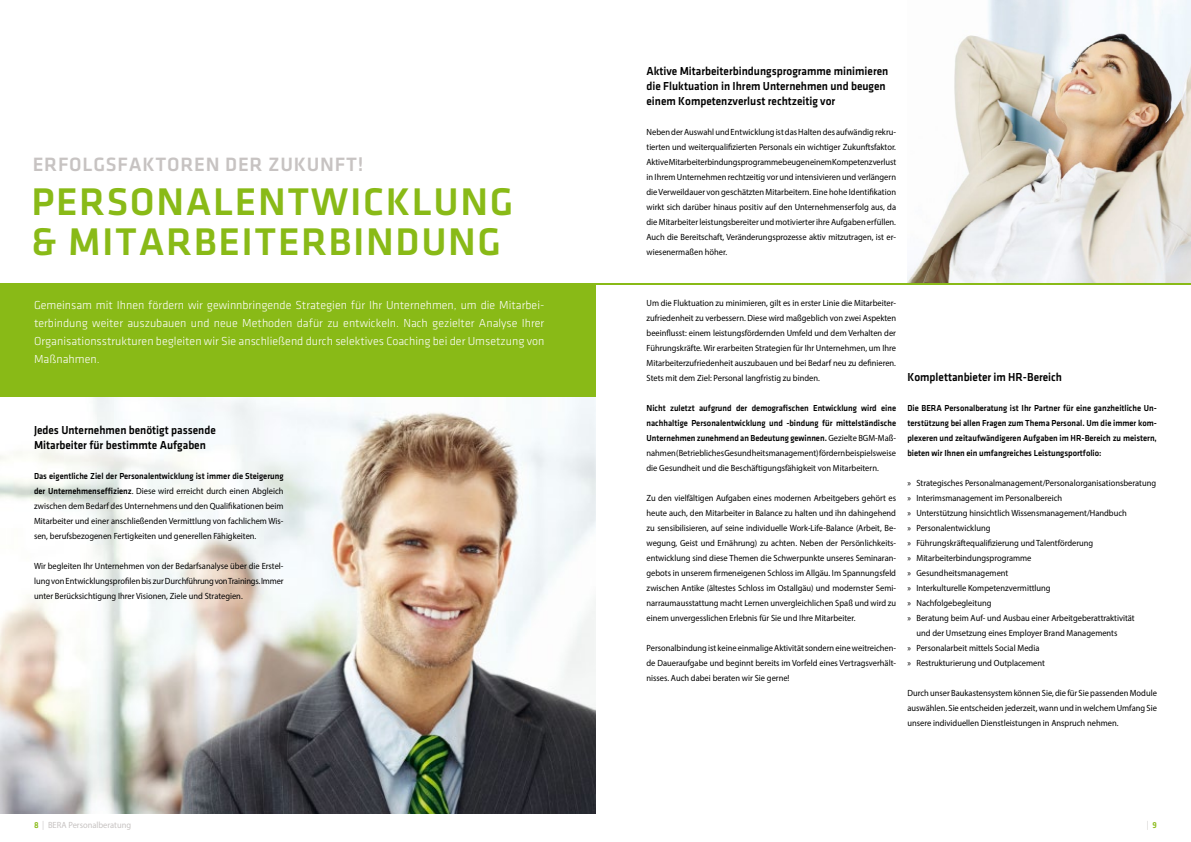
<style>
.page{position:relative;width:1191px;height:842px;background:#fff}
.page>*{position:absolute;margin:0;border:0;box-sizing:border-box;transform-origin:0 0}
.t1{font:500 40px/40px "Klavika";letter-spacing:.04em;color:#89ba17}
.t2{font:500 20px "Klavika";letter-spacing:.04em;color:#c7c3c2}
.t3{font:12px/18px "Klavika Light OSF";color:#fff;text-align:justify}
.t4{font:500 12px/15px "Klavika";color:#000;scale:.94 1}
.t5{font:9px/15px "Myriad Pro";color:#000;text-align:justify;scale:.94 1}
.t6{font:500 9px/15px "Klavika";color:#000;text-align:justify;scale:.94 1}
.t7{font:9px "Myriad Pro";color:#c7c3c2;scale:.94 1}
.t8{font:9px "Klavika";color:#c7c3c2;scale:.94 1}
.s1{font-family:"Klavika";font-weight:500}
.s2{font-family:"Myriad Pro";font-weight:400}
.s3{font-family:"Klavika";font-weight:500;color:#89ba17}
.s4{font-family:"Klavika"}
.s5{font-weight:500;color:#89ba17}
</style>
<div class="page">
<img style="left:907px;top:0;width:284px;height:283px">
<img style="left:0;top:397px;width:595px;height:417px">
<hr style="left:595px;top:283px;width:596px;height:2px;background:#89ba17">
<div style="left:0;top:283px;width:595px;height:114px;background:#89ba17"></div>
<h2 class="t2" style="left:33px;top:154px;width:262px">Erfolgsfaktoren der Zukun</h2>
<h2 class="t2" style="left:335px;top:154px;width:30px">ft!</h2>
<h1 class="t1" style="left:31px;top:182px;width:483px">Personalentwicklun g &amp; Mitarbeiterbindun</h1>
<h1 class="t1" style="left:477px;top:222px;width:25px">g</h1>
<p class="t3" style="left:34px;top:296px;width:512px">Gemeinsam mit Ihnen fördern wir gewinnbringende Strategien für Ihr Unternehmen, um die Mitarbei&shy;terbindung weiter auszubauen und neue Methoden dafür zu entwickeln. Nach gezielter Analyse Ihrer Organisationsstrukturen begleiten wir Sie anschließend durch selektives Coaching bei der Umsetzung von Maßnahmen.</p>
<h3 class="t4" style="left:34px;top:422px;width:195px">Jedes Unternehmen benötigt passende<br>Mitarbeiter für bestimmte Aufgaben</h3>
<p class="t6" style="left:34px;top:468px;width:267px">Das eigentliche Ziel der Personalentwicklung ist immer die Steigerung</p>
<p class="t5" style="left:34px;top:483px;width:267px"><span class="s1">der Unternehmenseffizienz</span>. Diese wird erreicht durch einen Abgleich zwischen dem Bedarf des Unternehmens und den Qualifikationen beim Mitarbeiter und einer anschließenden Vermittlung von fachlichem Wis&shy;sen, berufsbezogenen Fertigkeiten und generellen Fähigkeiten.</p>
<p class="t5" style="left:34px;top:558px;width:267px">Wir begleiten Ihr Unternehmen von der Bedarfsanalyse über die Erstel&shy;lung von Entwicklungsprofilen bis zur Durchführung von Trainings. Immer unter Berücksichtigung Ihrer Visionen, Ziele und Strategien.</p>
<h3 class="t4" style="left:646px;top:64px;width:259px">Aktive Mitarbeiterbindungsprogramme minimieren die Fluktuation in Ihrem Unternehmen und beugen einem Kompetenzverlust rechtzeitig vor</h3>
<p class="t5" style="left:646px;top:124px;width:267px">Neben der Auswahl und Entwicklung ist das Halten des aufwändig rekru&shy;tierten und weiterqualifizierten Personals ein wichtiger Zukunftsfaktor.<br>Aktive Mitarbeiterbindungsprogramme beugen einem Kompetenzverlust in Ihrem Unternehmen rechtzeitig vor und intensivieren und verlängern die Verweildauer von geschätzten Mitarbeitern. Eine hohe Identifikation wirkt sich darüber hinaus positiv auf den Unternehmenserfolg aus, da die Mitarbeiter leistungsbereiter und motivierter ihre Aufgaben erfüllen.<br>Auch die Bereitschaft, Veränderungsprozesse aktiv mitzutragen, ist er&shy;wiesenermaßen höher.</p>
<p class="t5" style="left:646px;top:295px;width:267px">Um die Fluktuation zu minimieren, gilt es in erster Linie die Mitarbeiter&shy;zufriedenheit zu verbessern. Diese wird maßgeblich von zwei Aspekten beeinflusst: einem leistungsfördernden Umfeld und dem Verhalten der Führungskräfte. Wir erarbeiten Strategien für Ihr Unternehmen, um Ihre Mitarbeiterzufriedenheit auszubauen und bei Bedarf neu zu definieren.<br>Stets mit dem Ziel: Personal langfristig zu binden.</p>
<p class="t6" style="left:646px;top:401px;width:267px">Nicht zuletzt aufgrund der demografischen Entwicklung wird eine nachhaltige Personalentwicklung und -bindung für mittelständische Unternehmen zunehmend an Bedeutung gewinnen. <span class="s2">Gezielte BGM-Maß-</span></p>
<p class="t5" style="left:646px;top:445px;width:267px">nahmen (Betriebliches Gesundheitsmanagement) fördern beispielsweise die Gesundheit und die Beschäftigungsfähigkeit von Mitarbeitern.</p>
<p class="t5" style="left:646px;top:490px;width:267px">Zu den vielfältigen Aufgaben eines modernen Arbeitgebers gehört es heute auch, den Mitarbeiter in Balance zu halten und ihn dahingehend zu sensibilisieren, auf seine individuelle Work-Life-Balance (Arbeit, Be&shy;wegung, Geist und Ernährung) zu achten. Neben der Persönlichkeits&shy;entwicklung sind diese Themen die Schwerpunkte unseres Seminaran&shy;gebots in unserem firmeneigenen Schloss im Allgäu. Im Spannungsfeld zwischen Antike (ältestes Schloss im Ostallgäu) und modernster Semi&shy;narraumausstattung macht Lernen unvergleichlichen Spaß und wird zu einem unvergesslichen Erlebnis für Sie und Ihre Mitarbeiter.</p>
<p class="t5" style="left:646px;top:640px;width:267px">Personalbindung ist keine einmalige Aktivität sondern eine weitreichen&shy;de Daueraufgabe und beginnt bereits im Vorfeld eines Vertragsverhält&shy;nisses. Auch dabei beraten wir Sie gerne!</p>
<h3 class="t4" style="left:907px;top:369px;width:166px">Komplettanbieter im HR-Bereich</h3>
<p class="t6" style="left:907px;top:400px;width:22px">Die BERA</p>
<p class="t6" style="left:907px;top:400px;width:267px;text-indent:37px">Personalberatung ist Ihr Partner für eine ganzheitliche Un&shy;terstützung bei allen Fragen zum Thema Personal. Um die immer kom&shy;plexeren und zeitaufwändigeren Aufgaben im HR-Bereich zu meistern, bieten wir Ihnen ein umfangreiches Leistungsportfolio:</p>
<p class="t5" style="left:907px;top:475px;width:266px">» Strategisches Personalmanagement/Personalorganisationsberatung</p>
<p class="t5" style="left:907px;top:490px;width:166px">» Interimsmanagement im Personalbereich</p>
<p class="t5" style="left:907px;top:505px;width:235px">» Unterstützung hinsichtlich Wissensmanagement/Handbuch</p>
<p class="t5" style="left:907px;top:520px;width:90px">» Personalentwicklung</p>
<p class="t5" style="left:907px;top:535px;width:199px">» Führungskräftequalifizierung und Talentförderung</p>
<p class="t5" style="left:907px;top:550px;width:133px">» Mitarbeiterbindungsprogramme</p>
<p class="t5" style="left:907px;top:565px;width:109px">» Gesundheitsmanagement</p>
<p class="t5" style="left:907px;top:580px;width:154px">» Interkulturelle Kompetenzvermittlung</p>
<p class="t5" style="left:907px;top:595px;width:91px">» Nachfolgebegleitung</p>
<p class="t5" style="left:907px;top:610px;width:243px">» Beratung beim Auf- und Ausbau einer Arbeitgeberattraktivität</p>
<p class="t5" style="left:916px;top:625px;width:215px">und der Umsetzung eines Employer Brand Managements</p>
<p class="t5" style="left:907px;top:640px;width:142px">» Personalarbeit mittels Social Media</p>
<p class="t5" style="left:907px;top:655px;width:148px">» Restrukturierung und Outplacement</p>
<p class="t5" style="left:907px;top:685px;width:267px">Durch unser Baukastensystem können Sie, die für Sie passenden Module auswählen. Sie entscheiden jederzeit, wann und in welchem Umfang Sie unsere individuellen Dienstleistungen in Anspruch nehmen.</p>
<p class="t7" style="left:34px;top:820px;width:105px"><span class="s3">8</span> <span class="s4">|</span> BERA Personalberatung</p>
<p class="t8" style="left:1146px;top:821px;width:12px">| <span class="s5">9</span></p>
</div>
